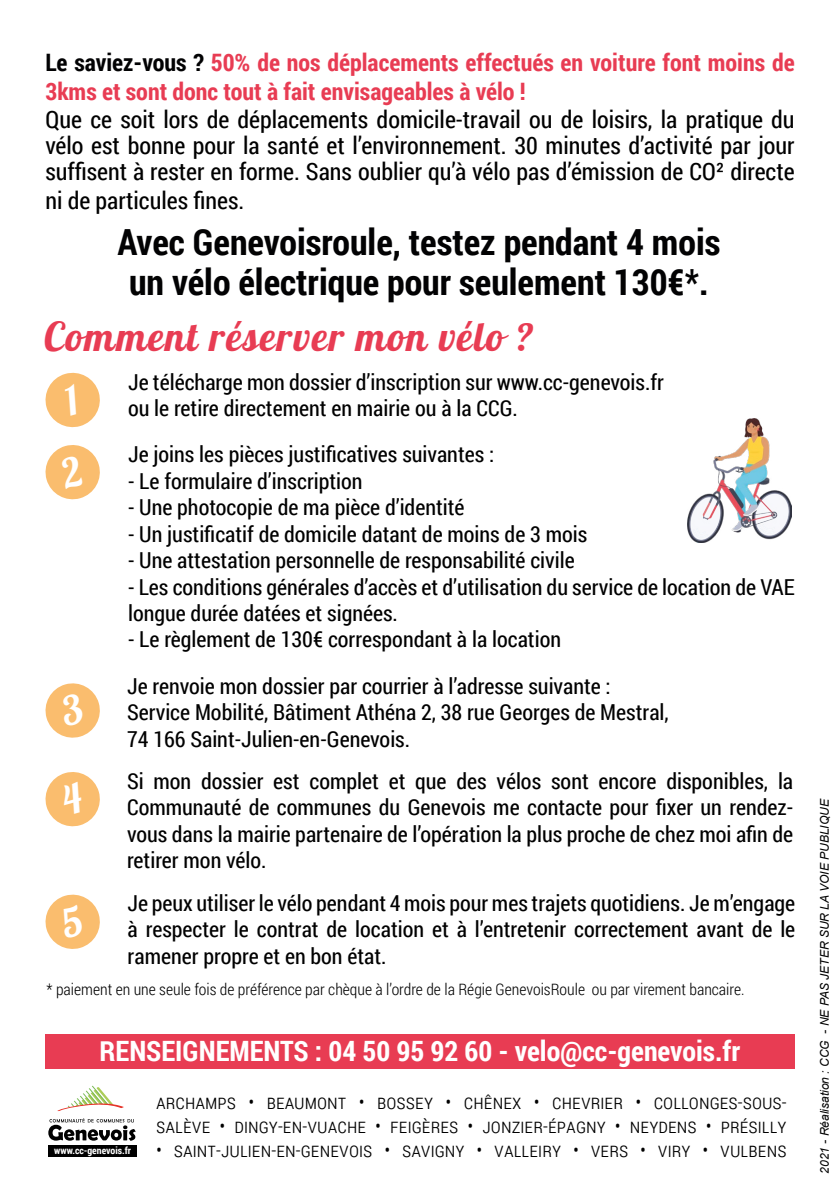
<style>
.page{position:relative;width:840px;height:1191px;background:#fff}
.page>*{position:absolute;margin:0;border:0;box-sizing:border-box;transform-origin:0 0}
.t1{font:40px "Lobster 1.4";letter-spacing:.04em;color:#e83c53}
.t2{font:700 36px/40px "Roboto Condensed";color:#020203;text-align:center}
.t3{font:700 28px "Roboto Condensed";color:#fff}
.t4{font:24px/26px "Roboto Condensed";color:#000;text-align:justify}
.t5{font:700 24px/28.8px "Roboto Condensed";color:#e83c53}
.t6{font:22px/26.4px "Roboto Condensed";color:#000}
.t7{font:300 20px/24px "Roboto Condensed";color:#000}
.t8{font:300 16px "Roboto Condensed";color:#000}
.t9{font:italic 12px "Arial";color:#000}
.t10{font:700 10px "Roboto Condensed";color:#fff}
.s1{color:#020203}
</style>
<div class="page">
<div style="left:45px;top:1034px;width:749px;height:34px;background:#e83c53"></div>
<svg style="left:57px;top:1085px;width:67px;height:26px"></svg>
<svg style="left:48px;top:1118px;width:87px;height:22px"></svg>
<div style="left:48px;top:1145px;width:88px;height:11px;background:#000"></div>
<img style="left:687px;top:419px;width:103px;height:123px">
<svg style="left:45px;top:372px;width:55px;height:56px"></svg>
<svg style="left:45px;top:445px;width:55px;height:55px"></svg>
<svg style="left:45px;top:683px;width:55px;height:55px"></svg>
<svg style="left:45px;top:772px;width:55px;height:55px"></svg>
<svg style="left:45px;top:894px;width:55px;height:55px"></svg>
<p class="t5" style="left:45px;top:47px;width:750px"><span class="s1">Le saviez-vous ?</span> 50% de nos déplacements effectués en voiture font moins de<br>3kms et sont donc tout à fait envisageables à vélo !</p>
<p class="t4" style="left:45px;top:105px;width:750px">Que ce soit lors de déplacements domicile-travail ou de loisirs, la pratique du vélo est bonne pour la santé et l’environnement. 30 minutes d’activité par jour suffisent à rester en forme. Sans oublier qu’à vélo pas d’émission de CO² directe</p>
<p class="t4" style="left:45px;top:186px;width:200px">ni de particules fines.</p>
<h2 class="t2" style="left:117px;top:221px;width:604px">Avec Genevoisroule, testez pendant 4 mois un vélo électrique pour seulement 130€*.</h2>
<h1 class="t1" style="left:44px;top:310px;width:490px">Comment réserver mon vélo ?</h1>
<p class="t6" style="left:128px;top:368px;width:537px">Je télécharge mon dossier d’inscription sur www.cc-genevois.fr ou le retire directement en mairie ou à la CCG.</p>
<p class="t6" style="left:128px;top:441px;width:367px">Je joins les pièces justificatives suivantes :</p>
<p class="t6" style="left:128px;top:467px;width:236px">- Le formulaire d’inscription</p>
<p class="t6" style="left:128px;top:493px;width:338px">- Une photocopie de ma pièce d’identité</p>
<p class="t6" style="left:128px;top:520px;width:460px">- Un justificatif de domicile datant de moins de 3 mois</p>
<p class="t6" style="left:128px;top:546px;width:448px">- Une attestation personnelle de responsabilité civile</p>
<p class="t6" style="left:128px;top:573px;width:667px">- Les conditions générales d’accès et d’utilisation du service de location de VAE longue durée datées et signées.</p>
<p class="t6" style="left:128px;top:625px;width:434px">- Le règlement de 130€ correspondant à la location</p>
<p class="t6" style="left:127px;top:672px;width:543px">Je renvoie mon dossier par courrier à l’adresse suivante :<br>Service Mobilité, Bâtiment Athéna 2, 38 rue Georges de Mestral,<br>74 166 Saint-Julien-en-Genevois.</p>
<p class="t6" style="left:127px;top:767px;width:667px;text-align:justify">Si mon dossier est complet et que des vélos sont encore disponibles, la Communauté de communes du Genevois me contacte pour fixer un rendez&shy;vous dans la mairie partenaire de l’opération la plus proche de chez moi afin de retirer mon vélo.</p>
<p class="t6" style="left:127px;top:889px;width:668px;text-align:justify">Je peux utiliser le vélo pendant 4 mois pour mes trajets quotidiens. Je m’engage à respecter le contrat de location et à l’entretenir correctement avant de le ramener propre et en bon état.</p>
<p class="t8" style="left:47px;top:977px;width:699px">* paiement en une seule fois de préférence par chèque à l’ordre de la Régie GenevoisRoule ou par virement bancaire.</p>
<p class="t3" style="left:100px;top:1031px;width:641px">RENSEIGNEMENTS : 04 50 95 92 60 - velo@cc-genevois.fr</p>
<p class="t10" style="left:54px;top:1143px;width:78px">www.cc-genevois.fr</p>
<p class="t7" style="left:156px;top:1088px;width:631px">Archamps • Beaumont • Bossey • Chênex • Chevrier • Collonges-sous-<br>Salève • Dingy-en-Vuache • Feigères • Jonzier-épagny • Neydens • Présilly</p>
<p class="t7" style="left:156px;top:1136px;width:631px">• Saint-Julien-en-Genevois • Savigny • Valleiry • Vers • Viry • Vulbens</p>
<p class="t9" style="left:816px;top:1173px;width:376px;rotate:-90deg">2021 - Réalisation : CCG - NE PAS JETER SUR LA VOIE PUBLIQUE</p>
</div>
